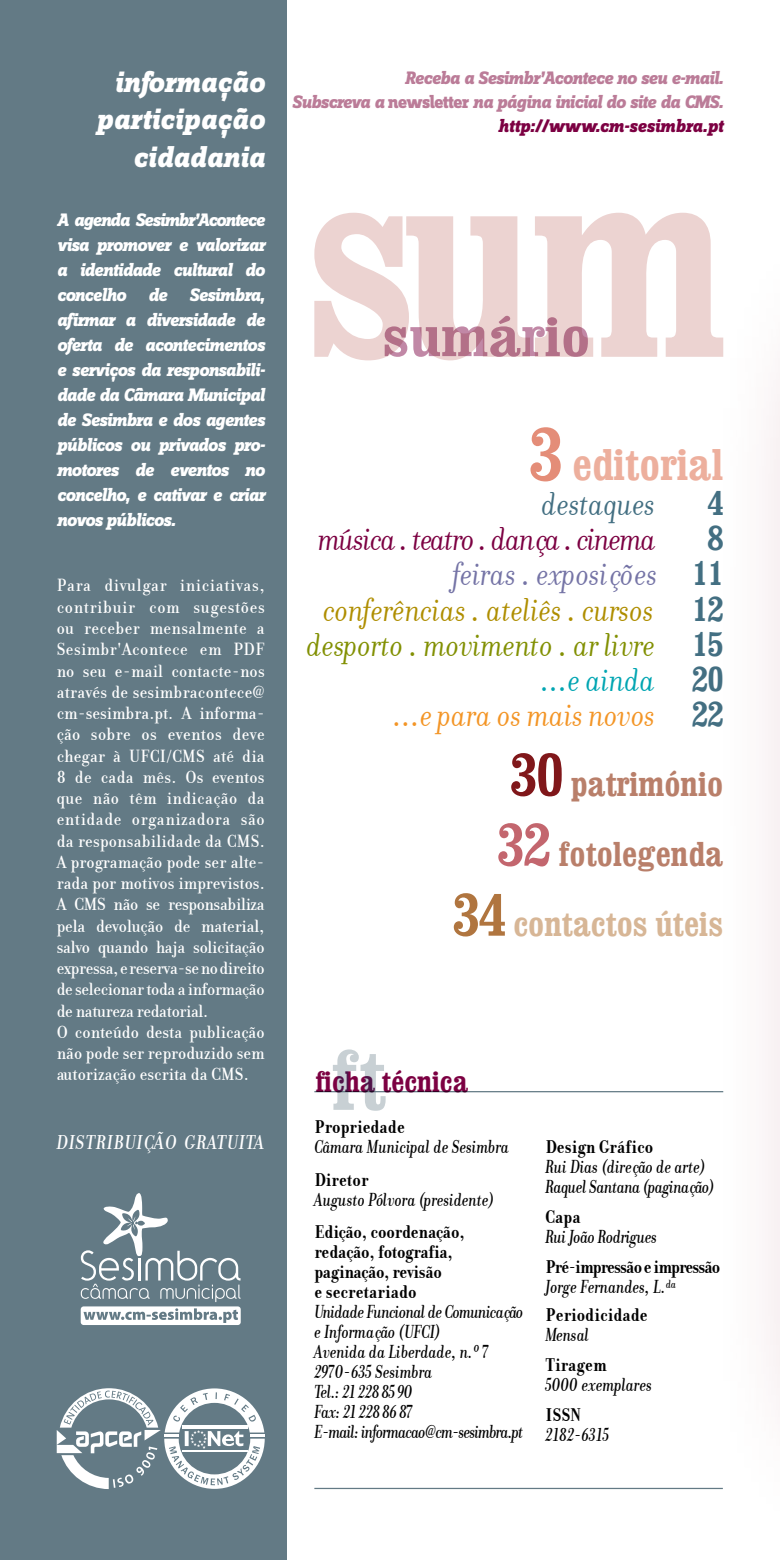
<style>
.page{position:relative;width:780px;height:1560px;background:#fff}
.page>*{position:absolute;margin:0;border:0;box-sizing:border-box;transform-origin:0 0}
.t1{font:700 condensed 45px "Clarendon";color:#edaf9d}
.t2{font:italic 35px/35px "Donatora";color:#af8e00;text-align:right}
.t3{font:700 condensed 35px/70px "Clarendon";color:#b97f6a;text-align:right}
.t4{font:italic 35px "Donatora";letter-spacing:-.03em;color:#7c0042}
.t5{font:italic 35px "Donatora";color:#436f82}
.t6{font:700 condensed 35px "Clarendon";color:#436f82}
.t7{font:italic 800 30px/37.5px "Zine Slab Dis";letter-spacing:.01em;color:#fff;text-align:right}
.t8{font:700 condensed 30px "Clarendon";color:#7c0042}
.t9{font:italic 500 21.25px "Donatora";letter-spacing:.04em;color:#fff}
.t10{font:italic 500 20px/20px "Donatora";letter-spacing:-.03em;color:#000;scale:.9 1}
.t11{font:700 20px/20px "Donatora";letter-spacing:-.005em;color:#000;scale:.9 1}
.t12{font:italic 500 20px "Donatora";color:#000;scale:.9 1}
.t13{font:italic 500 20px/20px "Donatora";letter-spacing:-.02em;color:#000;scale:.9 1}
.t14{font:700 20px/20px "Donatora";letter-spacing:-.05em;color:#000;scale:.9 1}
.t15{font:500 18.75px/21.2px "Donatora";color:#fff}
.t16{font:italic 800 18.75px/25px "Zine Slab Dis";letter-spacing:-.04em;color:#fff;text-align:justify}
.t17{font:italic 800 18.75px/23.8px "Zine Slab Dis";letter-spacing:-.03em;color:#bb7c98;text-align:right}
.s1{font-style:normal}
.s2{color:#7c0042}
.s3{font-size:75px;color:#e48d78}
.s4{color:#7574a6}
.s5{font-family:"Clarendon";font-weight:700;font-style:normal;font-stretch:condensed;color:#436f82}
.s6{color:#829003}
.s7{color:#00a5b2}
.s8{color:#f39526}
.s9{font-size:60px;color:#80171a}
.s10{font-size:60px;color:#c3666e}
.s11{font-size:60px;color:#b0753f}
.s12{color:#d7b696}
.s13{font-weight:500;font-style:italic}
</style>
<div class="page">
<div style="left:0;top:0;width:286px;height:1559px;background:#637a85"></div>
<svg style="left:314px;top:213px;width:395px;height:147px;fill:#ecd3d1"></svg>
<svg style="left:384px;top:316px;width:204px;height:41px;background:#d7b1bb"></svg>
<svg style="left:81px;top:1193px;width:160px;height:131px"></svg>
<svg style="left:57px;top:1388px;width:208px;height:100px"></svg>
<hr style="left:314px;top:1090px;width:409px;height:2px;background:#637a85">
<hr style="left:314px;top:1487px;width:408px;height:1px;background:#637a85">
<svg style="left:333px;top:1049px;width:52px;height:61px"></svg>
<div style="left:709px;top:201px;width:71px;height:1358px;background:#fefdfd"></div>
<h3 class="t7" style="left:96px;top:65px;width:170px">informação participação cidadania</h3>
<p class="t16" style="left:57px;top:208px;width:210px">A agenda Sesimbr’Acontece visa promover e valorizar a identidade cultural do concelho de Sesimbra, afirmar a diversidade de oferta de acontecimentos e serviços da responsabili&shy;dade da Câmara Municipal de Sesimbra e dos agentes públicos ou privados pro&shy;motores de eventos no concelho, e cativar e criar novos públicos.</p>
<p class="t15" style="left:57px;top:575px;width:210px">Para divulgar iniciativas, contribuir com sugestões ou receber mensalmente a<br>Sesimbr'Acontece em PDF no seu e-mail contacte-nos através de sesimbracontece@ cm-sesimbra.pt. A informa&shy;ção sobre os eventos deve chegar à UFCI/CMS até dia<br>8 de cada mês. Os eventos que não têm indicação da entidade organizadora são da responsabilidade da CMS.<br>A programação pode ser alte-- rada por motivos imprevistos.<br>A CMS não se responsabiliza pela devolução de material, salvo quando haja solicitação expressa, e reserva-se no direito de selecionar toda a informação de natureza redatorial.<br>O conteúdo desta publicação não pode ser reproduzido sem autorização escrita da CMS.</p>
<p class="t9" style="left:57px;top:1130px;width:209px">DISTRIBUIÇÃO GRATUITA</p>
<p class="t17" style="left:292px;top:67px;width:433px">Receba a Sesimbr’Acontece no seu e-mail.<br>Subscreva a <span class="s1">newsletter</span> na página inicial do site da CMS. <span class="s2">http://www.cm-sesimbra.pt</span></p>
<h1 class="t1" style="left:529px;top:437px;width:196px"><span class="s3">3</span> editorial</h1>
<h2 class="t5" style="left:542px;top:485px;width:115px">destaques</h2>
<h2 class="t6" style="left:707px;top:482px;width:17px">4</h2>
<h2 class="t4" style="left:318px;top:520px;width:339px">música . teatro . dança . cinema</h2>
<h2 class="t6" style="left:707px;top:517px;width:17px">8</h2>
<h2 class="t2" style="left:307px;top:557px;width:418px"><span class="s4">feiras . exposições</span> <span class="s5">11 </span>conferências . ateliês . cursos <span class="s5">12 </span><span class="s6">desporto . movimento . ar livre</span> <span class="s5">15 </span><span class="s7">...e ainda</span> <span class="s5">20<br></span><span class="s8">...e para os mais novos</span> <span class="s5">22</span></h2>
<h2 class="t3" style="left:452px;top:748px;width:272px"><span class="s9">30</span> património<br><span class="s10">32</span> fotolegenda<br><span class="s11">34</span> <span class="s12">contactos úteis</span></h2>
<h3 class="t8" style="left:314px;top:1063px;width:155px">ficha técnica</h3>
<p class="t11" style="left:314px;top:1116px;width:102px">Propriedade</p>
<p class="t12" style="left:314px;top:1135px;width:218px">Câmara Municipal de Sesimbra</p>
<p class="t11" style="left:314px;top:1169px;width:62px">Diretor</p>
<p class="t12" style="left:314px;top:1188px;width:201px">Augusto Pólvora (presidente)</p>
<p class="t11" style="left:314px;top:1221px;width:169px">Edição, coordenação, redação, fotografia, paginação, revisão<br>e secretariado</p>
<p class="t10" style="left:314px;top:1301px;width:234px">Unidade Funcional de Comunicação e Informação (UFCI)<br>Avenida da Liberdade, n.º 7<br>2970-635 Sesimbra<br>Tel.: 21 228 85 90<br>Fax: 21 228 86 87<br>E-mail: informacao@cm-sesimbra.pt</p>
<p class="t11" style="left:545px;top:1136px;width:121px">Design Gráfico</p>
<p class="t13" style="left:545px;top:1156px;width:190px">Rui Dias (direção de arte)<br>Raquel Santana (paginação)</p>
<p class="t11" style="left:545px;top:1206px;width:41px">Capa</p>
<p class="t13" style="left:545px;top:1226px;width:126px">Rui João Rodrigues</p>
<p class="t14" style="left:545px;top:1256px;width:196px">Pré-impressão e impressão<br><span class="s13">Jorge Fernandes, L.</span><sup>da</sup></p>
<p class="t11" style="left:545px;top:1304px;width:115px">Periodicidade</p>
<p class="t12" style="left:545px;top:1323px;width:50px">Mensal</p>
<p class="t11" style="left:545px;top:1354px;width:70px">Tiragem</p>
<p class="t12" style="left:545px;top:1373px;width:120px">5000 exemplares</p>
<p class="t11" style="left:545px;top:1404px;width:41px">ISSN</p>
<p class="t12" style="left:545px;top:1423px;width:72px">2182-6315</p>
</div>
